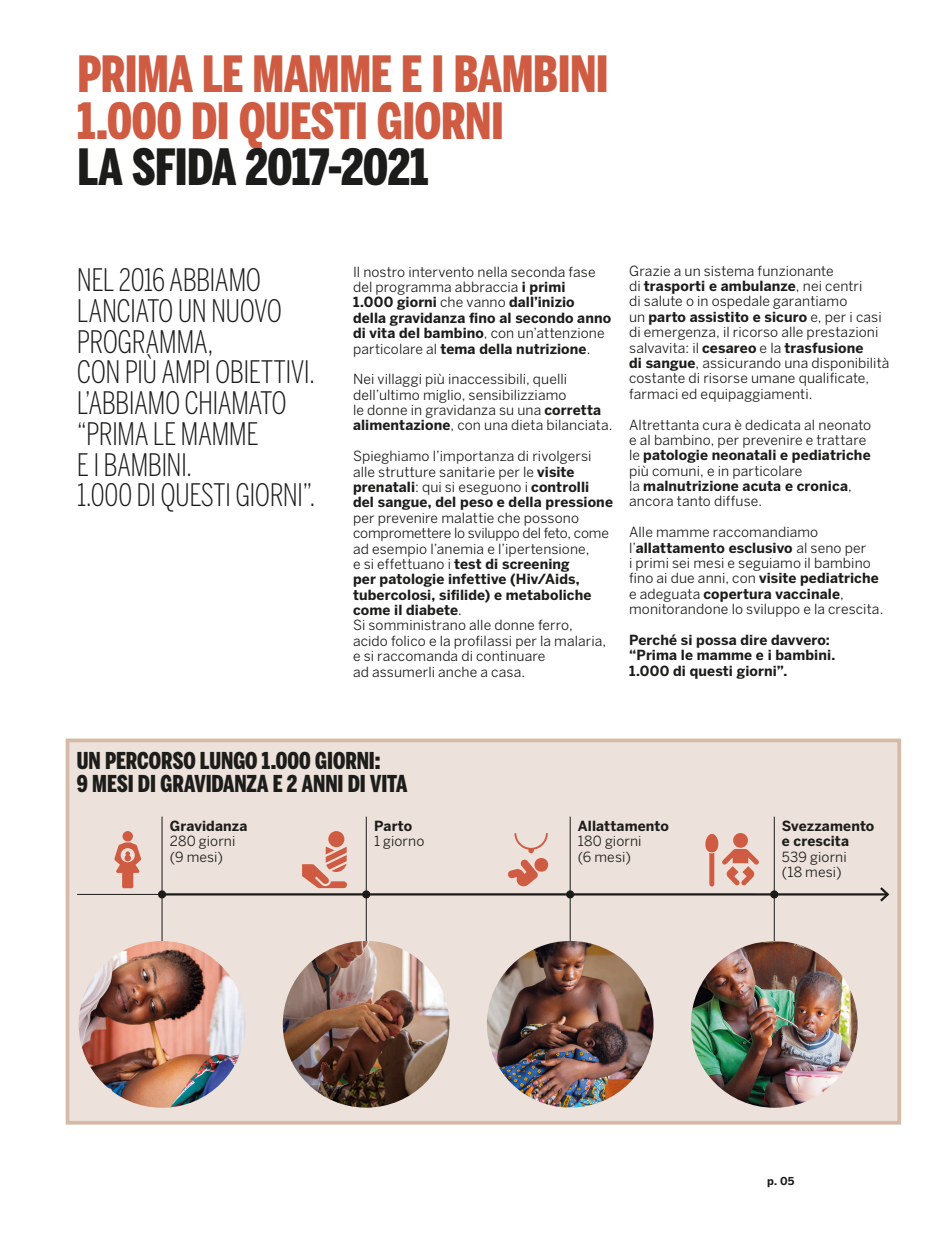
<style>
.page{position:relative;width:936px;height:1234px;background:#fff}
.page>*{position:absolute;margin:0;border:0;box-sizing:border-box;transform-origin:0 0}
.titolo{font:900 49.5px "Benton Sans Comp";letter-spacing:-.01em;color:#cf5c42}
.titolo-2{font:900 49.5px "Benton Sans Comp";letter-spacing:-.015em;color:#1c1c1a}
.strilli{font:300 30.75px/30.8px "Benton Sans Comp";letter-spacing:-.02em;color:#1c1c1a}
.txt_medio{font:900 23.1px "Benton Sans Comp";letter-spacing:-.005em;color:#1c1c1a}
.txt{font:13.8px/15.3px "Benton Sans";letter-spacing:.005em;color:#1c1c1a}
.txt-2{font:700 13.8px/15.3px "Benton Sans";letter-spacing:.01em;color:#1c1c1a}
.txt-3{font:13.8px "Benton Sans";letter-spacing:-.015em;color:#1c1c1a}
.t1{font:700 10.8px "Benton Sans";color:#1c1c1a}
.s1{font-weight:700}
.s2{font-weight:400}
</style>
<div class="page">
<div style="left:66px;top:738px;width:835px;height:386px;background:#ede2db;border:4px solid #d4baa7"></div>
<hr style="left:162px;top:893px;width:725px;height:2px;background:#1c1c1a">
<svg style="left:877px;top:887px;width:13px;height:15px"></svg>
<hr style="left:77px;top:893px;width:677px;height:1px;background:#1c1c1a">
<svg style="left:122px;top:830px;width:11px;height:11px"></svg>
<svg style="left:114px;top:842px;width:27px;height:46px"></svg>
<svg style="left:302px;top:846px;width:45px;height:41px"></svg>
<div style="left:328px;top:830px;width:16px;height:17px;background:#cf5c42;border-radius:50%"></div>
<hr style="left:366px;top:816px;width:1px;height:131px;background:#1c1c1a">
<div style="left:362px;top:890px;width:8px;height:8px;background:#1c1c1a;border-radius:50%"></div>
<img style="left:283px;top:940px;width:166px;height:167px;border-radius:83px">
<hr style="left:162px;top:816px;width:1px;height:132px;background:#1c1c1a">
<div style="left:158px;top:890px;width:8px;height:8px;background:#1c1c1a;border-radius:50%"></div>
<img style="left:79px;top:940px;width:166px;height:167px;border-radius:83px">
<svg style="left:705px;top:833px;width:54px;height:53px"></svg>
<div style="left:770px;top:890px;width:8px;height:8px;background:#1c1c1a;border-radius:50%"></div>
<hr style="left:773px;top:816px;width:1px;height:132px;background:#1c1c1a">
<img style="left:691px;top:940px;width:166px;height:167px;border-radius:83px">
<svg style="left:507px;top:833px;width:42px;height:54px"></svg>
<div style="left:566px;top:890px;width:8px;height:8px;background:#1c1c1a;border-radius:50%"></div>
<hr style="left:569px;top:816px;width:1px;height:132px;background:#1c1c1a">
<img style="left:487px;top:940px;width:166px;height:167px;border-radius:83px">
<p class="titolo" style="left:77px;top:45px;width:533px">PRIMA LE MAMME E I BAMBINI</p>
<p class="titolo" style="left:77px;top:92px;width:428px">1.000 DI QUESTI GIORNI</p>
<p class="titolo-2" style="left:77px;top:138px;width:352px">LA SFIDA 2017-2021</p>
<p class="strilli" style="left:77px;top:264px;width:206px">NEL 2016 ABBIAMO<br>LANCIATO UN NUOVO<br>PROGRAMMA,</p>
<p class="strilli" style="left:77px;top:356px;width:240px">CON PIÙ AMPI OBIETTIVI.</p>
<p class="strilli" style="left:77px;top:387px;width:211px">L’ABBIAMO CHIAMATO</p>
<p class="strilli" style="left:77px;top:418px;width:183px">“PRIMA LE MAMME</p>
<p class="strilli" style="left:77px;top:449px;width:117px">E I BAMBINI.</p>
<p class="strilli" style="left:77px;top:479px;width:240px">1.000 DI QUESTI GIORNI”.</p>
<p class="txt" style="left:353px;top:264px;width:244px">Il nostro intervento nella seconda fase del programma abbraccia <span class="s1">i primi</span></p>
<p class="txt-2" style="left:353px;top:294px;width:223px">1.000 giorni <span class="s2">che vanno</span> dall’inizio</p>
<p class="txt-2" style="left:353px;top:310px;width:260px">della gravidanza fino al secondo anno</p>
<p class="txt-2" style="left:353px;top:325px;width:253px">di vita del bambino<span class="s2">, con un’attenzione particolare al</span> tema della nutrizione<span class="s2">.</span></p>
<p class="txt" style="left:353px;top:371px;width:216px">Nei villaggi più inaccessibili, quelli</p>
<p class="txt" style="left:353px;top:387px;width:215px">dell’ultimo miglio, sensibilizziamo</p>
<p class="txt" style="left:353px;top:402px;width:250px">le donne in gravidanza su una <span class="s1">corretta</span></p>
<p class="txt" style="left:353px;top:417px;width:261px"><span class="s1">alimentazione</span>, con una dieta bilanciata.</p>
<p class="txt" style="left:353px;top:448px;width:240px">Spieghiamo l’importanza di rivolgersi</p>
<p class="txt" style="left:353px;top:463px;width:223px">alle strutture sanitarie per le <span class="s1">visite</span></p>
<p class="txt-2" style="left:353px;top:479px;width:238px">prenatali<span class="s2">: qui si eseguono i</span> controlli</p>
<p class="txt-2" style="left:353px;top:494px;width:261px">del sangue, del peso e della pressione</p>
<p class="txt" style="left:353px;top:510px;width:227px">per prevenire malattie che possono</p>
<p class="txt-3" style="left:353px;top:525px;width:257px">compromettere lo sviluppo del feto, come</p>
<p class="txt" style="left:353px;top:540px;width:238px">ad esempio l’anemia e l’ipertensione,</p>
<p class="txt-2" style="left:353px;top:556px;width:218px"><span class="s2">e si effettuano i</span> test di screening</p>
<p class="txt-2" style="left:353px;top:571px;width:228px">per patologie infettive (Hiv/Aids,</p>
<p class="txt-2" style="left:353px;top:586px;width:240px">tubercolosi, sifilide) e metaboliche</p>
<p class="txt-2" style="left:353px;top:602px;width:110px">come il diabete<span class="s2">.</span></p>
<p class="txt" style="left:353px;top:617px;width:221px">Si somministrano alle donne ferro,</p>
<p class="txt" style="left:353px;top:633px;width:255px">acido folico e la profilassi per la malaria,</p>
<p class="txt" style="left:353px;top:648px;width:194px">e si raccomanda di continuare</p>
<p class="txt" style="left:353px;top:663px;width:174px">ad assumerli anche a casa.</p>
<p class="txt" style="left:629px;top:263px;width:206px">Grazie a un sistema funzionante</p>
<p class="txt-2" style="left:629px;top:278px;width:235px"><span class="s2">di</span> trasporti e ambulanze<span class="s2">, nei centri</span></p>
<p class="txt" style="left:629px;top:293px;width:220px">di salute o in ospedale garantiamo</p>
<p class="txt-2" style="left:629px;top:309px;width:254px"><span class="s2">un</span> parto assistito e sicuro <span class="s2">e, per i casi</span></p>
<p class="txt" style="left:629px;top:324px;width:251px">di emergenza, il ricorso alle prestazioni</p>
<p class="txt-2" style="left:629px;top:339px;width:236px"><span class="s2">salvavita: il</span> cesareo <span class="s2">e la</span> trasfusione</p>
<p class="txt" style="left:629px;top:355px;width:262px"><span class="s1">di sangue</span>, assicurando una disponibilità</p>
<p class="txt" style="left:629px;top:370px;width:242px">costante di risorse umane qualificate,</p>
<p class="txt" style="left:629px;top:386px;width:185px">farmaci ed equipaggiamenti.</p>
<p class="txt" style="left:629px;top:416px;width:244px">Altrettanta cura è dedicata al neonato</p>
<p class="txt" style="left:629px;top:432px;width:239px">e al bambino, per prevenire e trattare</p>
<p class="txt-2" style="left:629px;top:447px;width:243px"><span class="s2">le</span> patologie neonatali e pediatriche</p>
<p class="txt" style="left:629px;top:462px;width:175px">più comuni, e in particolare</p>
<p class="txt-2" style="left:629px;top:478px;width:224px"><span class="s2">la</span> malnutrizione acuta e cronica<span class="s2">,</span></p>
<p class="txt" style="left:629px;top:493px;width:135px">ancora tanto diffuse.</p>
<p class="txt" style="left:629px;top:524px;width:191px">Alle mamme raccomandiamo</p>
<p class="txt-2" style="left:629px;top:539px;width:239px"><span class="s2">l’</span>allattamento esclusivo <span class="s2">al seno per</span></p>
<p class="txt" style="left:629px;top:555px;width:243px">i primi sei mesi e seguiamo il bambino</p>
<p class="txt" style="left:629px;top:570px;width:251px">fino ai due anni, con <span class="s1">visite pediatriche</span></p>
<p class="txt-2" style="left:629px;top:585px;width:216px"><span class="s2">e adeguata</span> copertura vaccinale<span class="s2">,</span></p>
<p class="txt" style="left:629px;top:601px;width:256px">monitorandone lo sviluppo e la crescita.</p>
<p class="txt-2" style="left:629px;top:632px;width:202px">Perché si possa dire davvero:</p>
<p class="txt-2" style="left:629px;top:647px;width:208px">“Prima le mamme e i bambini.</p>
<p class="txt-2" style="left:629px;top:662px;width:160px">1.000 di questi giorni”.</p>
<p class="txt_medio" style="left:77px;top:747px;width:305px">UN PERCORSO LUNGO 1.000 GIORNI:</p>
<p class="txt_medio" style="left:77px;top:770px;width:332px">9 MESI DI GRAVIDANZA E 2 ANNI DI VITA</p>
<p class="txt-2" style="left:170px;top:817px;width:79px">Gravidanza</p>
<p class="txt" style="left:170px;top:833px;width:67px">280 giorni</p>
<p class="txt" style="left:170px;top:848px;width:55px">(9 mesi)</p>
<p class="txt-2" style="left:374px;top:817px;width:40px">Parto</p>
<p class="txt" style="left:374px;top:833px;width:52px">1 giorno</p>
<p class="txt-2" style="left:578px;top:817px;width:93px">Allattamento</p>
<p class="txt" style="left:578px;top:833px;width:65px">180 giorni</p>
<p class="txt" style="left:578px;top:848px;width:54px">(6 mesi)</p>
<p class="txt-2" style="left:781px;top:817px;width:94px">Svezzamento</p>
<p class="txt-2" style="left:781px;top:833px;width:69px">e crescita</p>
<p class="txt" style="left:781px;top:848px;width:66px">539 giorni</p>
<p class="txt" style="left:781px;top:864px;width:61px">(18 mesi)</p>
<p class="t1" style="left:767px;top:1173px;width:29px">p. 05</p>
</div>
